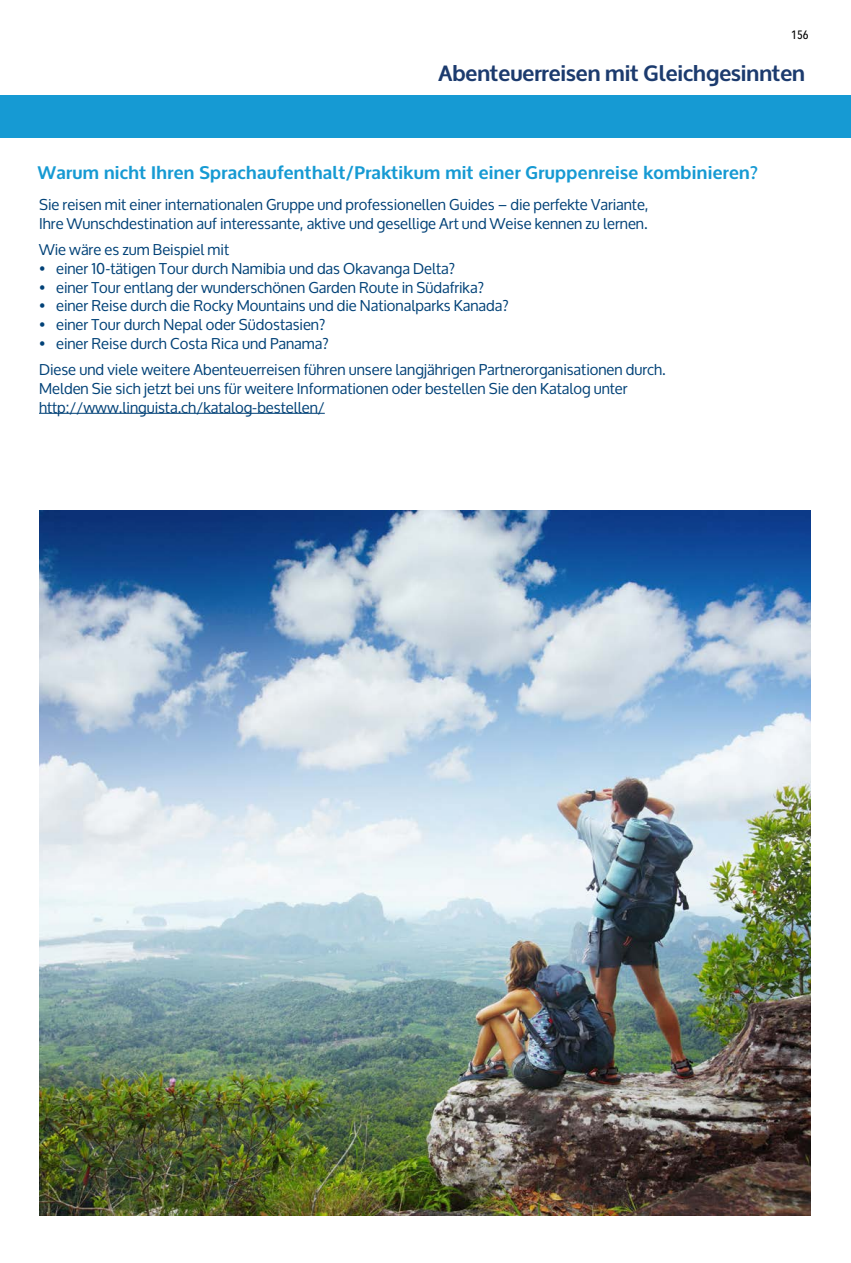
<style>
.page{position:relative;width:851px;height:1263px;background:#fff}
.page>*{position:absolute;margin:0;border:0;box-sizing:border-box;transform-origin:0 0}
.t1{font:700 21.9px "Oxygen";color:#1c3b6e}
.t2{font:700 18px "Oxygen";letter-spacing:.02em;color:#169ad3}
.t3{font:15px/18.8px "Oxygen";color:#004177}
.t4{font:500 condensed 12px "Avenir Next LT Pro";color:#000}
</style>
<div class="page">
<hr style="left:39px;top:413px;width:286px;height:1px;background:#004177">
<img style="left:39px;top:510px;width:771px;height:705px">
<div style="left:0;top:96px;width:850px;height:42px;background:#169ad3"></div>
<p class="t4" style="left:791px;top:28px;width:19px">156</p>
<h1 class="t1" style="left:438px;top:60px;width:368px">Abenteuerreisen mit Gleichgesinnten</h1>
<p class="t2" style="left:38px;top:162px;width:721px">Warum nicht Ihren Sprachaufenthalt/Praktikum mit einer Gruppenreise kombinieren?</p>
<p class="t3" style="left:39px;top:195px;width:611px">Sie reisen mit einer internationalen Gruppe und professionellen Guides – die perfekte Variante,<br>Ihre Wunschdestination auf interessante, aktive und gesellige Art und Weise kennen zu lernen.</p>
<p class="t3" style="left:39px;top:240px;width:191px">Wie wäre es zum Beispiel mit</p>
<p class="t3" style="left:39px;top:259px;width:417px">• einer 10-tätigen Tour durch Namibia und das Okavanga Delta?</p>
<p class="t3" style="left:39px;top:278px;width:446px">• einer Tour entlang der wunderschönen Garden Route in Südafrika?</p>
<p class="t3" style="left:39px;top:297px;width:471px">• einer Reise durch die Rocky Mountains und die Nationalparks Kanada?</p>
<p class="t3" style="left:39px;top:315px;width:288px">• einer Tour durch Nepal oder Südostasien?</p>
<p class="t3" style="left:39px;top:330px;width:628px;line-height:26.2px">• einer Reise durch Costa Rica und Panama?<br>Diese und viele weitere Abenteuerreisen führen unsere langjährigen Partnerorganisationen durch.</p>
<p class="t3" style="left:39px;top:379px;width:590px">Melden Sie sich jetzt bei uns für weitere Informationen oder bestellen Sie den Katalog unter http://www.linguista.ch/katalog-bestellen/</p>
</div>
